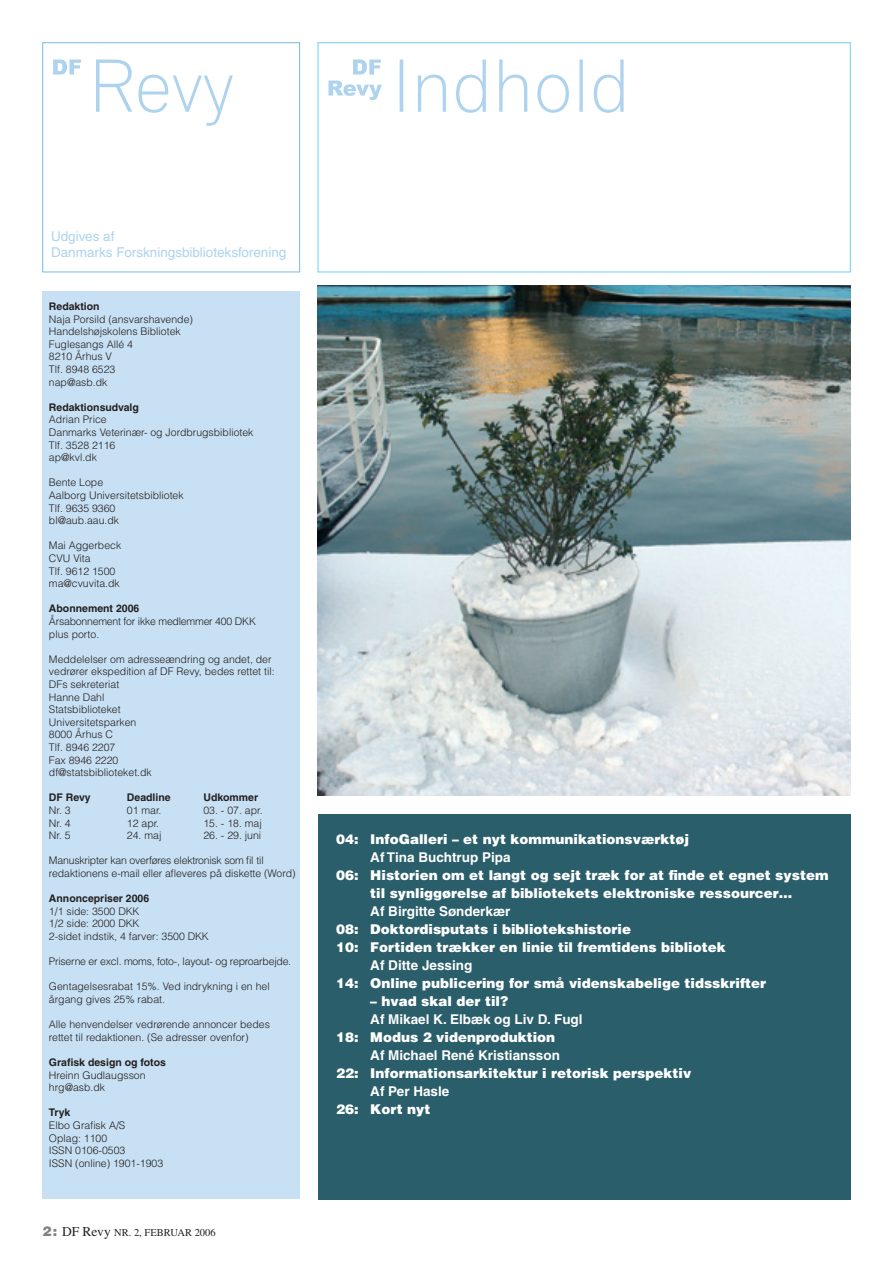
<style>
.page{position:relative;width:893px;height:1263px;background:#fff}
.page>*{position:absolute;margin:0;border:0;box-sizing:border-box;transform-origin:0 0}
.t1{font:900 13.5px/18px "Helvetica";color:#fff;text-align:center}
.t2{font:700 13.5px "Helvetica";color:#fff}
.t3{font:13.5px/16.2px "Helvetica";color:#add3ef}
.t4{font:300 10.5px/12.6px "Helvetica";color:#231f20}
.t5{font:300 10.5px/12.6px "Helvetica";letter-spacing:-.02em;color:#231f20}
.t6{font:700 10.5px "Helvetica";color:#231f20}
.t7{font:10.5px "Times";color:#231f20}
.s1{font-family:"Helvetica";font-weight:900;font-size:13.5px;color:#808285}
.s2{font-size:13.5px}
</style>
<div class="page">
<img style="left:318px;top:286px;width:532px;height:509px">
<div style="left:318px;top:814px;width:532px;height:385px;background:#295e6a"></div>
<div style="left:43px;top:291px;width:257px;height:908px;background:#c7e0f3"></div>
<svg style="left:96px;top:60px;width:137px;height:66px"></svg>
<svg style="left:53px;top:60px;width:28px;height:15px"></svg>
<svg style="left:400px;top:60px;width:224px;height:53px"></svg>
<svg style="left:353px;top:60px;width:28px;height:15px"></svg>
<svg style="left:328px;top:81px;width:54px;height:19px"></svg>
<p class="t3" style="left:51px;top:230px;width:237px">Udgives af<br>Danmarks Forskningsbiblioteksforening</p>
<p class="t6" style="left:49px;top:302px;width:52px">Redaktion</p>
<p class="t4" style="left:49px;top:313px;width:146px">Naja Porsild (ansvarshavende)<br>Handelshøjskolens Bibliotek<br>Fuglesangs Allé 4<br>8210 Århus V<br>Tlf. 8948 6523<br>nap@asb.dk</p>
<p class="t6" style="left:49px;top:403px;width:92px">Redaktionsudvalg</p>
<p class="t4" style="left:49px;top:414px;width:206px">Adrian Price<br>Danmarks Veterinær- og Jordbrugsbibliotek<br>Tlf. 3528 2116<br>ap@kvl.dk</p>
<p class="t4" style="left:49px;top:477px;width:136px">Bente Lope<br>Aalborg Universitetsbibliotek<br>Tlf. 9635 9360 bl@aub.aau.dk</p>
<p class="t4" style="left:49px;top:540px;width:74px">Mai Aggerbeck<br>CVU Vita<br>Tlf. 9612 1500 ma@cvuvita.dk</p>
<p class="t6" style="left:49px;top:605px;width:92px">Abonnement 2006</p>
<p class="t5" style="left:49px;top:616px;width:209px">Årsabonnement for ikke medlemmer 400 DKK plus porto.</p>
<p class="t4" style="left:49px;top:654px;width:227px">Meddelelser om adresseændring og andet, der vedrører ekspedition af DF Revy, bedes rettet til:<br>DFs sekreteriat<br>Hanne Dahl<br>Statsbiblioteket<br>Universitetsparken<br>8000 Århus C<br>Tlf. 8946 2207<br>Fax 8946 2220<br>df@statsbiblioteket.dk</p>
<p class="t6" style="left:49px;top:794px;width:43px">DF Revy</p>
<p class="t6" style="left:127px;top:794px;width:45px">Deadline</p>
<p class="t6" style="left:203px;top:794px;width:56px">Udkommer</p>
<p class="t4" style="left:49px;top:805px;width:23px">Nr. 3</p>
<p class="t4" style="left:127px;top:805px;width:36px">01 mar.</p>
<p class="t4" style="left:203px;top:805px;width:61px">03. - 07. apr.</p>
<p class="t4" style="left:49px;top:817px;width:23px">Nr. 4</p>
<p class="t4" style="left:127px;top:817px;width:34px">12 apr.</p>
<p class="t4" style="left:203px;top:817px;width:60px">15. - 18. maj</p>
<p class="t4" style="left:49px;top:830px;width:23px">Nr. 5</p>
<p class="t4" style="left:127px;top:830px;width:36px">24. maj</p>
<p class="t4" style="left:203px;top:830px;width:59px">26. - 29. juni</p>
<p class="t5" style="left:49px;top:855px;width:248px">Manuskripter kan overføres elektronisk som fil til redaktionens e-mail eller afleveres på diskette (Word)</p>
<p class="t6" style="left:49px;top:895px;width:102px">Annoncepriser 2006</p>
<p class="t4" style="left:49px;top:906px;width:162px">1/1 side: 3500 DKK<br>1/2 side: 2000 DKK<br>2-sidet indstik, 4 farver: 3500 DKK</p>
<p class="t5" style="left:49px;top:956px;width:244px">Priserne er excl. moms, foto-, layout- og reproarbejde.</p>
<p class="t4" style="left:49px;top:981px;width:222px">Gentagelsesrabat 15%. Ved indrykning i en hel årgang gives 25% rabat.</p>
<p class="t4" style="left:49px;top:1019px;width:222px">Alle henvendelser vedrørende annoncer bedes rettet til redaktionen. (Se adresser ovenfor)</p>
<p class="t6" style="left:49px;top:1058px;width:119px">Grafisk design og fotos</p>
<p class="t4" style="left:49px;top:1069px;width:98px">Hreinn Gudlaugsson hrg@asb.dk</p>
<p class="t6" style="left:49px;top:1109px;width:23px">Tryk</p>
<p class="t4" style="left:49px;top:1120px;width:116px">Elbo Grafisk A/S<br>Oplag: 1100<br>ISSN 0106-0503<br>ISSN (online) 1901-1903</p>
<p class="t7" style="left:43px;top:1229px;width:175px"><span class="s1">2 :</span> <span class="s2">DF Revy</span> NR. 2, FEBRUAR 2006</p>
<p class="t1" style="left:336px;top:832px;width:354px">04: InfoGalleri – et nyt kommunikationsværktøj</p>
<p class="t2" style="left:370px;top:853px;width:142px">Af Tina Buchtrup Pipa</p>
<p class="t1" style="left:336px;top:868px;width:494px">06: Historien om et langt og sejt træk for at finde et egnet system til synliggørelse af bibliotekets elektroniske ressourcer…</p>
<p class="t2" style="left:370px;top:907px;width:142px">Af Birgitte Sønderkær</p>
<p class="t1" style="left:336px;top:922px;width:391px;text-align:left">08: Doktordisputats i bibliotekshistorie<br>10: Fortiden trækker en linie til fremtidens bibliotek</p>
<p class="t2" style="left:370px;top:961px;width:104px">Af Ditte Jessing</p>
<p class="t1" style="left:336px;top:976px;width:432px">14: Online publicering for små videnskabelige tidsskrifter</p>
<p class="t1" style="left:370px;top:994px;width:139px">– hvad skal der til?</p>
<p class="t2" style="left:370px;top:1015px;width:214px">Af Mikael K. Elbæk og Liv D. Fugl</p>
<p class="t1" style="left:336px;top:1030px;width:221px">18: Modus 2 videnproduktion</p>
<p class="t2" style="left:370px;top:1051px;width:191px">Af Michael René Kristiansson</p>
<p class="t1" style="left:336px;top:1066px;width:356px">22: Informationsarkitektur i retorisk perspektiv</p>
<p class="t2" style="left:370px;top:1087px;width:81px">Af Per Hasle</p>
<p class="t1" style="left:336px;top:1102px;width:96px">26: Kort nyt</p>
</div>
